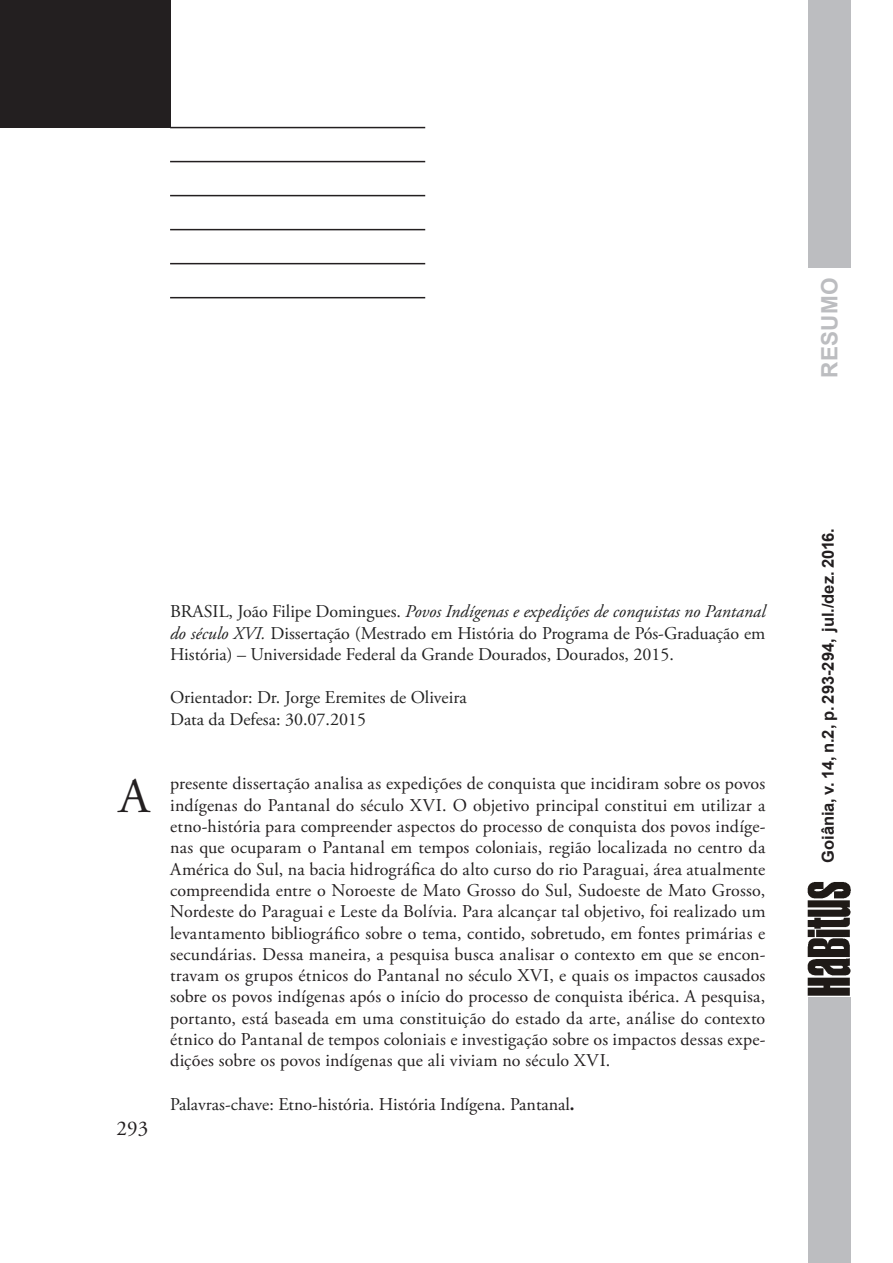
<style>
.page{position:relative;width:893px;height:1263px;background:#fff}
.page>*{position:absolute;margin:0;border:0;box-sizing:border-box;transform-origin:0 0}
.t1{font:49.5px "Adobe Garamond Pro";color:#231f20}
.t2{font:700 22.5px "Arial";letter-spacing:.015em;color:#bcbdc0}
.t3{font:21px "Adobe Garamond Pro";color:#231f20}
.Capitular{font:18px/21.3px "Adobe Garamond Pro";color:#231f20;text-align:justify}
.t4{font:18px/21.6px "Adobe Garamond Pro";color:#222;text-align:justify}
.t5{font:700 16.5px "Arial";color:#231f20}
.s1{font-style:italic}
.s2{color:#222}
.s3{font-weight:700}
</style>
<div class="page">
<div style="left:808px;top:995px;width:42px;height:268px;background:#bcbdc0"></div>
<img style="left:808px;top:882px;width:43px;height:114px">
<div style="left:0;top:0;width:170px;height:128px;background:#231f20"></div>
<hr style="left:170px;top:127px;width:255px;height:1px;background:#231f20">
<hr style="left:170px;top:161px;width:255px;height:1px;background:#231f20">
<hr style="left:170px;top:195px;width:255px;height:1px;background:#231f20">
<hr style="left:170px;top:229px;width:255px;height:1px;background:#231f20">
<hr style="left:170px;top:263px;width:255px;height:1px;background:#231f20">
<hr style="left:170px;top:297px;width:255px;height:1px;background:#231f20">
<div style="left:808px;top:0;width:42px;height:268px;background:#bcbdc0"></div>
<p class="t2" style="left:814px;top:378px;width:102px;rotate:-90deg">RESUMO</p>
<p class="t4" style="left:170px;top:601px;width:597px">BRASIL, João Filipe Domingues. <span class="s1">Povos Indígenas e expedições de conquistas no Pantanal do século XVI.</span> Dissertação (Mestrado em História do Programa de Pós-Graduação em História) – Universidade Federal da Grande Dourados, Dourados, 2015.</p>
<p class="t4" style="left:170px;top:687px;width:298px">Orientador: Dr. Jorge Eremites de Oliveira</p>
<p class="t4" style="left:170px;top:709px;width:197px">Data da Defesa: 30.07.2015</p>
<p class="t1" style="left:119px;top:766px;width:32px">A</p>
<p class="t3" style="left:116px;top:1116px;width:34px">293</p>
<p class="Capitular" style="left:170px;top:774px;width:597px">presente dissertação analisa as expedições de conquista que incidiram sobre os povos indígenas do Pantanal do século XVI. O objetivo principal constitui em utilizar a etno-história para compreender aspectos do processo de conquista dos povos indíge&shy;nas que ocuparam o Pantanal em tempos coloniais, região localizada no centro da América do Sul, na bacia hidrográfica do alto curso do rio Paraguai, área atualmente compreendida entre o Noroeste de Mato Grosso do Sul, Sudoeste de Mato Grosso, Nordeste do Paraguai e Leste da Bolívia. Para alcançar tal objetivo, foi realizado um levantamento bibliográfico sobre o tema, contido, sobretudo, em fontes primárias e secundárias. Dessa maneira, a pesquisa busca analisar o contexto em que se encon&shy;travam os grupos étnicos do Pantanal no século XVI, e quais os impactos causados sobre os povos indígenas após o início do processo de conquista ibérica. A pesquisa, portanto, está baseada em uma constituição do estado da arte, análise do contexto étnico do Pantanal de tempos coloniais e investigação sobre os impactos dessas expe&shy;dições sobre os povos indígenas que ali viviam no século XVI.</p>
<p class="Capitular" style="left:170px;top:1094px;width:406px"><span class="s2">Palavras-chave:</span> Etno-história. História Indígena. Pantanal<span class="s3">.</span></p>
<p class="t5" style="left:817px;top:863px;width:336px;rotate:-90deg">Goiânia, v. 14, n.2, p. 293-294, jul./dez. 2016.</p>
</div>
